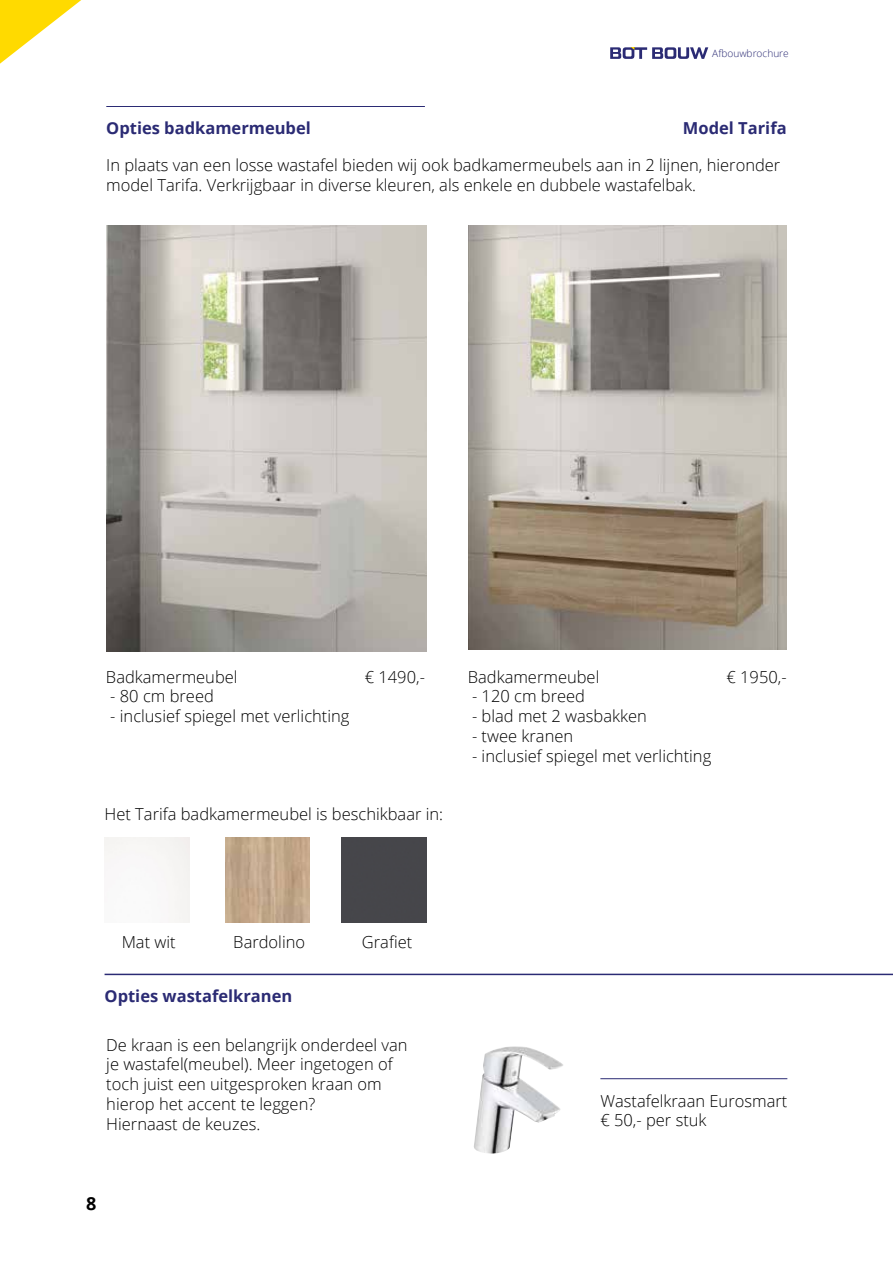
<style>
.page{position:relative;width:893px;height:1263px;background:#fff}
.page>*{position:absolute;margin:0;border:0;box-sizing:border-box;transform-origin:0 0}
.t1{font:700 18px "Open Sans";color:#000}
.t2{font:300 16.5px/19.8px "Open Sans";color:#000}
.t3{font:700 16.5px "Open Sans";color:#2b2b74}
.t4{font:300 10.2px "Open Sans";color:#2b2b74}
</style>
<div class="page">
<svg style="left:610px;top:47px;width:98px;height:12px"></svg>
<hr style="left:106px;top:106px;width:319px;height:1px;background:#2b2b74">
<img style="left:107px;top:226px;width:319px;height:425px">
<img style="left:468px;top:226px;width:319px;height:424px">
<img style="left:225px;top:838px;width:85px;height:84px">
<div style="left:342px;top:838px;width:84px;height:84px;background:#46464a"></div>
<hr style="left:105px;top:974px;width:788px;height:1px;background:#2b2b74">
<img style="left:474px;top:1046px;width:89px;height:107px">
<hr style="left:600px;top:1078px;width:187px;height:1px;background:#2b2b74">
<svg style="left:0;top:0;width:81px;height:64px"></svg>
<p class="t3" style="left:106px;top:116px;width:206px">Opties badkamermeubel</p>
<p class="t4" style="left:712px;top:46px;width:78px">Afbouwbrochure</p>
<p class="t3" style="left:683px;top:116px;width:105px">Model Tarifa</p>
<p class="t2" style="left:106px;top:154px;width:676px">In plaats van een losse wastafel bieden wij ook badkamermeubels aan in 2 lijnen, hieronder model Tarifa. Verkrijgbaar in diverse kleuren, als enkele en dubbele wastafelbak.</p>
<p class="t2" style="left:106px;top:666px;width:133px">Badkamermeubel</p>
<p class="t2" style="left:365px;top:666px;width:62px">€ 1490,-</p>
<p class="t2" style="left:110px;top:686px;width:105px">- 80 cm breed</p>
<p class="t2" style="left:110px;top:706px;width:241px">- inclusief spiegel met verlichting</p>
<p class="t2" style="left:105px;top:803px;width:340px">Het Tarifa badkamermeubel is beschikbaar in:</p>
<p class="t2" style="left:468px;top:666px;width:133px">Badkamermeubel</p>
<p class="t2" style="left:726px;top:666px;width:62px">€ 1950,-</p>
<p class="t2" style="left:472px;top:686px;width:115px">- 120 cm breed</p>
<p class="t2" style="left:472px;top:706px;width:176px">- blad met 2 wasbakken</p>
<p class="t2" style="left:472px;top:725px;width:103px">- twee kranen</p>
<p class="t2" style="left:472px;top:745px;width:241px">- inclusief spiegel met verlichting</p>
<p class="t2" style="left:122px;top:932px;width:55px">Mat wit</p>
<p class="t2" style="left:233px;top:932px;width:73px">Bardolino</p>
<p class="t2" style="left:362px;top:932px;width:52px">Grafiet</p>
<p class="t3" style="left:105px;top:984px;width:189px">Opties wastafelkranen</p>
<p class="t2" style="left:106px;top:1034px;width:303px">De kraan is een belangrijk onderdeel van je wastafel(meubel). Meer ingetogen of toch juist een uitgesproken kraan om hierop het accent te leggen?<br>Hiernaast de keuzes.</p>
<p class="t1" style="left:86px;top:1191px;width:12px">8</p>
<p class="t2" style="left:600px;top:1090px;width:188px">Wastafelkraan Eurosmart € 50,- per stuk</p>
</div>
